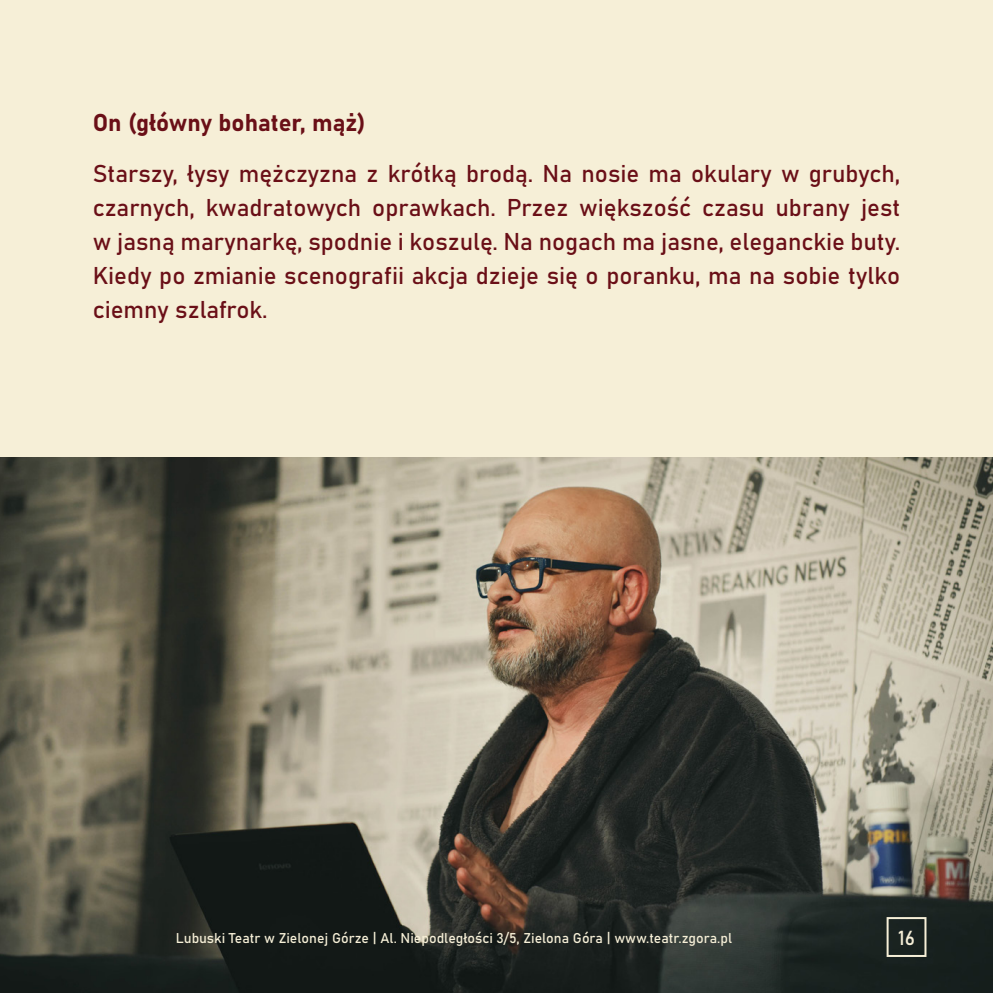
<style>
.page{position:relative;width:993px;height:993px;background:#fff}
.page>*{position:absolute;margin:0;border:0;box-sizing:border-box;transform-origin:0 0}
.pODSTAWOWY_STYL_PRZE{font:24px/34px "Bahnschrift";color:#6a0f17;text-align:justify}
.t1{font:20px "Bahnschrift";color:#f6efd7}
.t2{font:14px "Bahnschrift";color:#f6efd7}
</style>
<div class="page">
<div style="left:0;top:0;width:992px;height:992px;background:#f6efd7"></div>
<img style="left:0;top:457px;width:992px;height:535px">
<div style="left:886px;top:916px;width:40px;height:40px;border:2px solid #f6efd7"></div>
<p class="pODSTAWOWY_STYL_PRZE" style="left:93px;top:104px;width:274px">On (główny bohater, mąż)</p>
<p class="pODSTAWOWY_STYL_PRZE" style="left:93px;top:155px;width:808px">Starszy, łysy mężczyzna z krótką brodą. Na nosie ma okulary w grubych, czarnych, kwadratowych oprawkach. Przez większość czasu ubrany jest w jasną marynarkę, spodnie i koszulę. Na nogach ma jasne, eleganckie buty.<br>Kiedy po zmianie scenografii akcja dzieje się o poranku, ma na sobie tylko ciemny szlafrok.</p>
<p class="t2" style="left:176px;top:926px;width:557px">Lubuski Teatr w Zielonej Górze | Al. Niepodległości 3/5, Zielona Góra | www.teatr.zgora.pl</p>
<p class="t1" style="left:897px;top:922px;width:18px">16</p>
</div>
